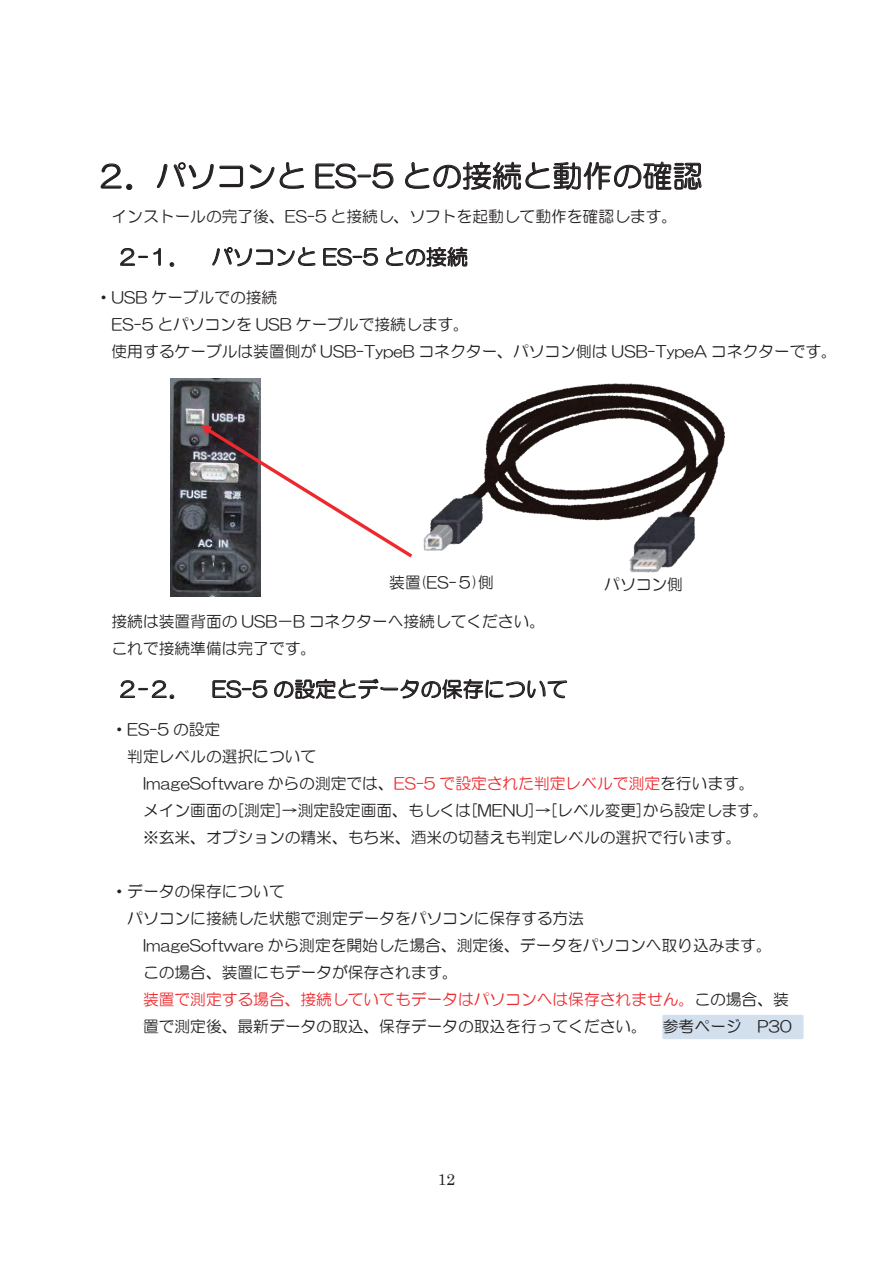
<style>
.page{position:relative;width:893px;height:1263px;background:#fff}
.page>*{position:absolute;margin:0;border:0;box-sizing:border-box;transform-origin:0 0}
.t1{font:30px "HG Maru Gothic MPRO";letter-spacing:.005em;color:#231f20}
.t2{font:21px "HG Maru Gothic MPRO";letter-spacing:.005em;color:#231f20}
.t3{font:15.75px/27px "HG Maru Gothic MPRO";color:#231f20}
.t4{font:15.75px "HG Maru Gothic MPRO";color:#ee292d}
.t5{font:15.75px "Century";color:#231f20}
.s1{color:#ee292d}
.s2{color:#231f20}
</style>
<div class="page">
<div style="left:664px;top:1016px;width:138px;height:22px;background:#d2dfed"></div>
<div style="left:662px;top:1015px;width:141px;height:24px;border:3px solid #d2dfed"></div>
<svg style="left:100px;top:163px;width:33px;height:27px"></svg>
<svg style="left:157px;top:162px;width:86px;height:27px"></svg>
<svg style="left:250px;top:162px;width:54px;height:27px"></svg>
<svg style="left:315px;top:163px;width:79px;height:26px"></svg>
<svg style="left:405px;top:161px;width:297px;height:29px"></svg>
<svg style="left:120px;top:248px;width:41px;height:18px"></svg>
<svg style="left:169px;top:262px;width:5px;height:5px"></svg>
<svg style="left:212px;top:247px;width:104px;height:19px"></svg>
<svg style="left:323px;top:248px;width:55px;height:18px"></svg>
<svg style="left:386px;top:247px;width:82px;height:20px"></svg>
<svg style="left:120px;top:680px;width:54px;height:19px"></svg>
<svg style="left:212px;top:680px;width:56px;height:18px"></svg>
<svg style="left:274px;top:678px;width:293px;height:21px"></svg>
<img style="left:170px;top:379px;width:90px;height:217px">
<svg style="left:201px;top:425px;width:211px;height:132px"></svg>
<img style="left:423px;top:383px;width:302px;height:190px">
<h1 class="t1" style="left:96px;top:161px;width:608px">２．パソコンと ES-5 との接続と動作の確認</h1>
<p class="t3" style="left:112px;top:203px;width:567px">インストールの完了後、ES-5 と接続し、ソフトを起動して動作を確認します。</p>
<h2 class="t2" style="left:117px;top:246px;width:353px">２-１． パソコンと ES-5 との接続</h2>
<p class="t3" style="left:112px;top:284px;width:727px;text-indent:-16px">・USB ケーブルでの接続<br>ES-5 とパソコンを USB ケーブルで接続します。<br>使用するケーブルは装置側が USB-TypeB コネクター、パソコン側は USB-TypeA コネクターです。</p>
<p class="t3" style="left:389px;top:569px;width:106px">装置(ES-５)側</p>
<p class="t3" style="left:604px;top:571px;width:80px">パソコン側</p>
<p class="t3" style="left:112px;top:608px;width:435px">接続は装置背面の USB－B コネクターへ接続してください。これで接続準備は完了です。</p>
<h2 class="t2" style="left:117px;top:678px;width:453px">２-２． ES-5 の設定とデータの保存について</h2>
<p class="t3" style="left:112px;top:716px;width:110px">・ES-5 の設定</p>
<p class="t3" style="left:127px;top:743px;width:190px">判定レベルの選択について</p>
<p class="t3" style="left:143px;top:770px;width:613px">ImageSoftware からの測定では、<span class="s1">ES-5 で設定された判定レベルで測定</span>を行います。</p>
<p class="t3" style="left:143px;top:797px;width:627px">メイン画面の[測定]→測定設定画面、もしくは[MENU]→[レベル変更]から設定します。</p>
<p class="t3" style="left:143px;top:824px;width:600px">※玄米、オプションの精米、もち米、酒米の切替えも判定レベルの選択で行います。</p>
<p class="t3" style="left:111px;top:878px;width:175px">・データの保存について</p>
<p class="t3" style="left:127px;top:905px;width:458px">パソコンに接続した状態で測定データをパソコンに保存する方法</p>
<p class="t3" style="left:143px;top:932px;width:630px">ImageSoftware から測定を開始した場合、測定後、データをパソコンへ取り込みます。</p>
<p class="t3" style="left:143px;top:959px;width:317px">この場合、装置にもデータが保存されます。</p>
<p class="t4" style="left:143px;top:992px;width:647px">装置で測定する場合、接続していてもデータはパソコンへは保存されません。<span class="s2">この場合、装</span></p>
<p class="t3" style="left:143px;top:1013px;width:650px">置で測定後、最新データの取込、保存データの取込を行ってください。 参考ページ P30</p>
<p class="t5" style="left:438px;top:1166px;width:19px">12</p>
</div>
